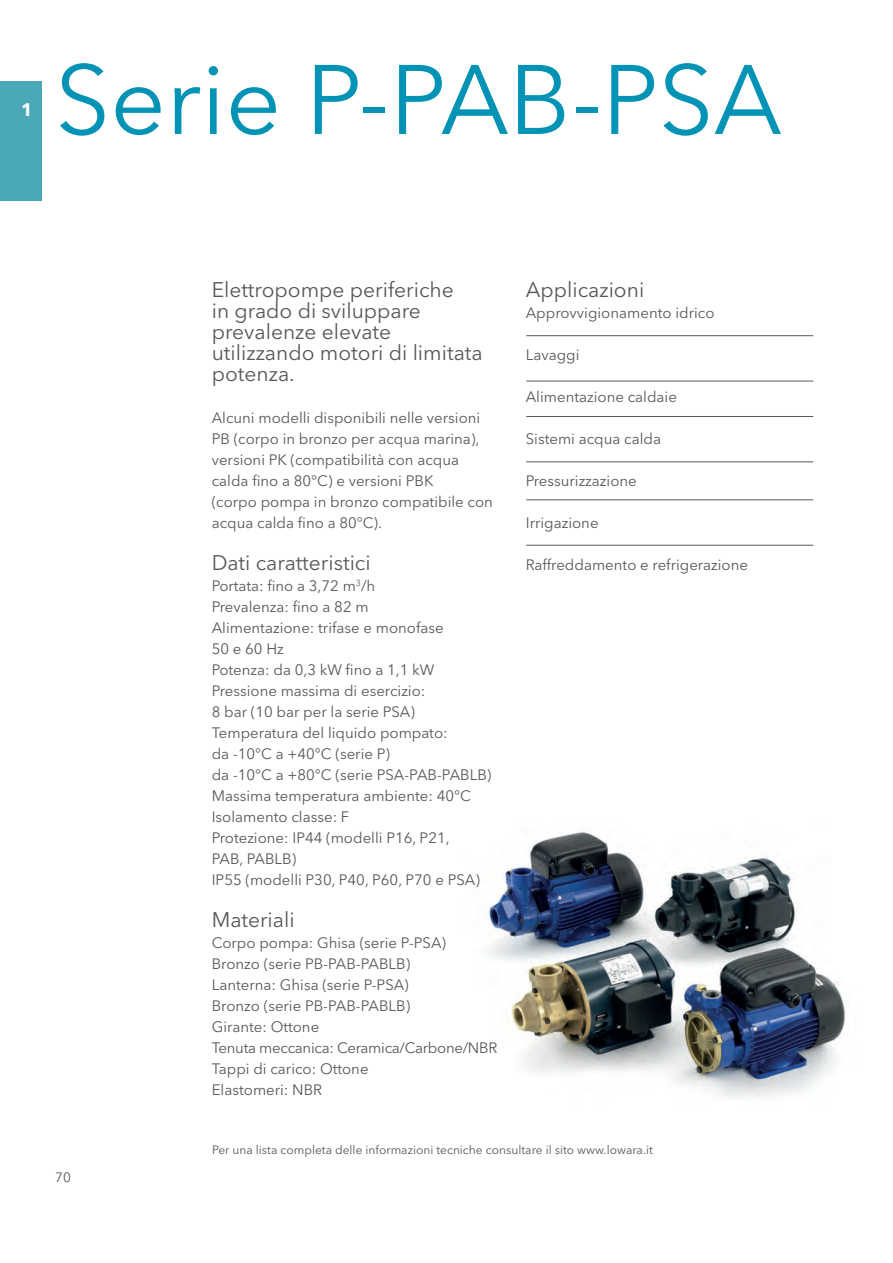
<style>
.page{position:relative;width:893px;height:1263px;background:#fff}
.page>*{position:absolute;margin:0;border:0;box-sizing:border-box;transform-origin:0 0}
.t1{font:97.5px "Avenir Next LT Pro";color:#0093b5}
.t2{font:21px/21px "Avenir Next LT Pro";color:#57585a}
.t3{font:700 18px "Avenir Next LT Pro";color:#fff}
.t4{font:15px/21px "Avenir Next LT Pro";color:#57585a}
.t5{font:13.5px "Avenir Next LT Pro";color:#57585a}
.t6{font:12px "Avenir Next LT Pro";color:#57585a}
</style>
<div class="page">
<div style="left:0;top:81px;width:41px;height:119px;background:#4aa7b8"></div>
<img style="left:487px;top:831px;width:358px;height:267px">
<hr style="left:526px;top:335px;width:287px;height:1px;background:#57585a">
<hr style="left:526px;top:416px;width:287px;height:1px;background:#57585a">
<hr style="left:526px;top:500px;width:287px;height:1px;background:#57585a">
<hr style="left:526px;top:381px;width:287px;height:1px;background:#57585a">
<hr style="left:526px;top:462px;width:287px;height:1px;background:#57585a">
<hr style="left:526px;top:545px;width:287px;height:1px;background:#57585a">
<p class="t3" style="left:21px;top:103px;width:13px">1</p>
<p class="t1" style="left:55px;top:60px;width:728px">Serie P-PAB-PSA</p>
<p class="t5" style="left:55px;top:1172px;width:17px">70</p>
<p class="t2" style="left:212px;top:281px;width:272px">Elettropompe periferiche<br>in grado di sviluppare prevalenze elevate utilizzando motori di limitata potenza.</p>
<p class="t4" style="left:212px;top:408px;width:283px">Alcuni modelli disponibili nelle versioni PB (corpo in bronzo per acqua marina), versioni PK (compatibilità con acqua calda fino a 80°C) e versioni PBK<br>(corpo pompa in bronzo compatibile con acqua calda fino a 80°C).</p>
<p class="t2" style="left:212px;top:554px;width:160px">Dati caratteristici</p>
<p class="t4" style="left:212px;top:576px;width:281px">Portata: fino a 3,72 m<sup>3</sup>/h<br>Prevalenza: fino a 82 m<br>Alimentazione: trifase e monofase<br>50 e 60 Hz<br>Potenza: da 0,3 kW fino a 1,1 kW<br>Pressione massima di esercizio:<br>8 bar (10 bar per la serie PSA)<br>Temperatura del liquido pompato:<br>da -10°C a +40°C (serie P)<br>da -10°C a +80°C (serie PSA-PAB-PABLB)<br>Massima temperatura ambiente: 40°C<br>Isolamento classe: F<br>Protezione: IP44 (modelli P16, P21,<br>PAB, PABLB)<br>IP55 (modelli P30, P40, P60, P70 e PSA)</p>
<p class="t2" style="left:212px;top:911px;width:84px">Materiali</p>
<p class="t4" style="left:212px;top:933px;width:287px">Corpo pompa: Ghisa (serie P-PSA)<br>Bronzo (serie PB-PAB-PABLB)<br>Lanterna: Ghisa (serie P-PSA)<br>Bronzo (serie PB-PAB-PABLB)<br>Girante: Ottone<br>Tenuta meccanica: Ceramica/Carbone/NBR<br>Tappi di carico: Ottone<br>Elastomeri: NBR</p>
<p class="t2" style="left:526px;top:281px;width:120px">Applicazioni</p>
<p class="t4" style="left:526px;top:304px;width:190px">Approvvigionamento idrico</p>
<p class="t4" style="left:526px;top:346px;width:55px">Lavaggi</p>
<p class="t4" style="left:526px;top:388px;width:153px">Alimentazione caldaie</p>
<p class="t4" style="left:526px;top:430px;width:137px">Sistemi acqua calda</p>
<p class="t4" style="left:526px;top:472px;width:112px">Pressurizzazione</p>
<p class="t4" style="left:526px;top:514px;width:74px">Irrigazione</p>
<p class="t4" style="left:526px;top:556px;width:224px">Raffreddamento e refrigerazione</p>
<p class="t6" style="left:212px;top:1145px;width:442px">Per una lista completa delle informazioni tecniche consultare il sito www.lowara.it</p>
</div>
